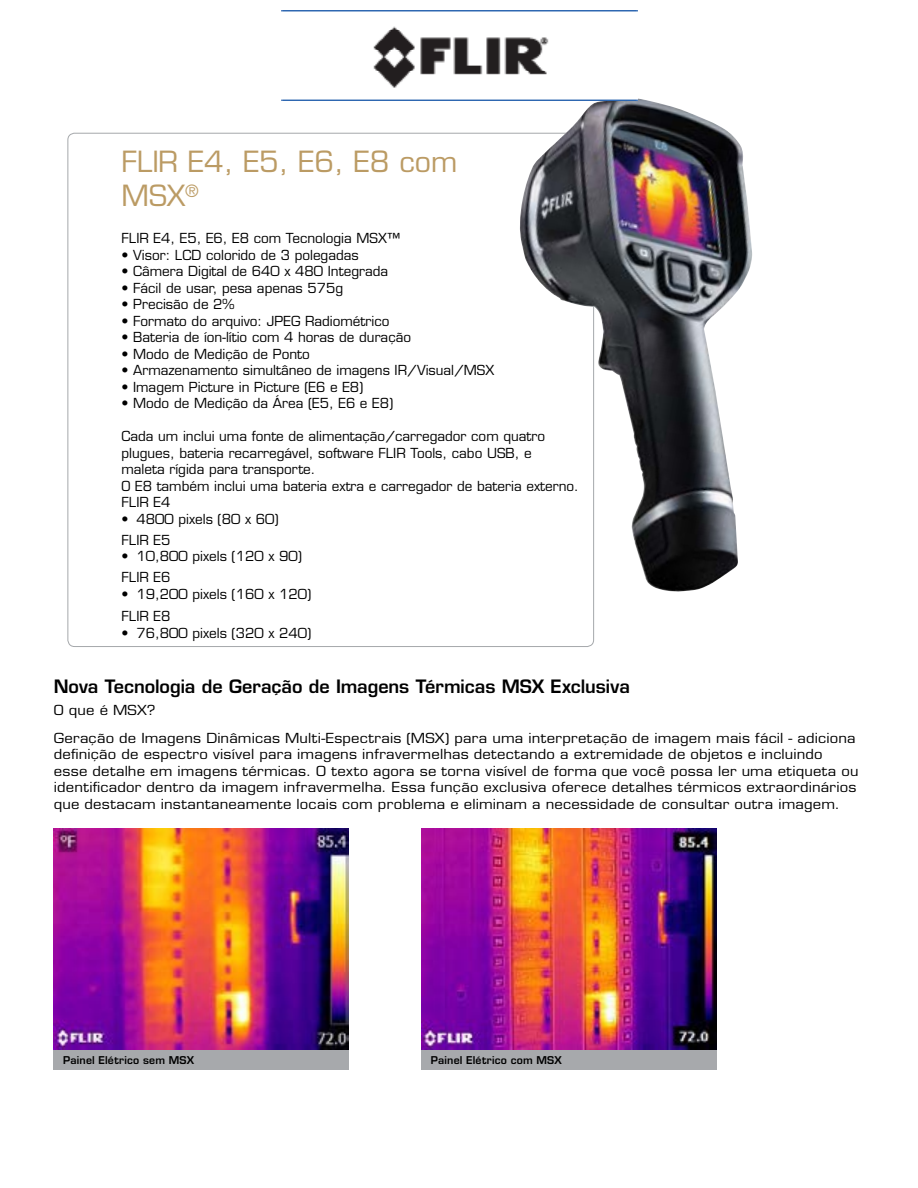
<style>
.page{position:relative;width:918px;height:1188px;background:#fff}
.page>*{position:absolute;margin:0;border:0;box-sizing:border-box;transform-origin:0 0}
.t1{font:28.5px/34.2px "Eurostile LT Std";color:#bb9b64}
.t2{font:600 18px "Eurostile LT Std";letter-spacing:-.005em;color:#000}
.t3{font:13.5px/16.5px "Eurostile LT Std";color:#000}
.t4{font:13.5px/16.5px "Eurostile LT Std";color:#000;scale:1.1 1}
.t5{font:600 10.5px "Eurostile LT Std";letter-spacing:.02em;color:#000}
</style>
<div class="page">
<img style="left:54px;top:828px;width:295px;height:222px">
<div style="left:54px;top:1050px;width:295px;height:19px;background:#a7a9ac"></div>
<img style="left:422px;top:828px;width:295px;height:222px">
<div style="left:422px;top:1050px;width:295px;height:19px;background:#a7a9ac"></div>
<img style="left:519px;top:98px;width:233px;height:494px">
<img style="left:282px;top:10px;width:355px;height:91px">
<h1 class="t1" style="left:122px;top:145px;width:337px">FLIR E4, E5, E6, E8 com<br>MSX<sup>®</sup></h1>
<p class="t3" style="left:122px;top:230px;width:280px">FLIR E4, E5, E6, E8 com Tecnologia MSX™</p>
<p class="t3" style="left:122px;top:247px;width:239px">• Visor: LCD colorido de 3 polegadas</p>
<p class="t3" style="left:122px;top:263px;width:268px">• Câmera Digital de 640 x 480 Integrada</p>
<p class="t3" style="left:122px;top:280px;width:223px">• Fácil de usar, pesa apenas 575g</p>
<p class="t3" style="left:122px;top:296px;width:115px">• Precisão de 2%</p>
<p class="t3" style="left:122px;top:313px;width:269px">• Formato do arquivo: JPEG Radiométrico</p>
<p class="t3" style="left:122px;top:329px;width:291px">• Bateria de íon-lítio com 4 horas de duração</p>
<p class="t3" style="left:122px;top:346px;width:190px">• Modo de Medição de Ponto</p>
<p class="t3" style="left:122px;top:362px;width:374px">• Armazenamento simultâneo de imagens IR/Visual/MSX</p>
<p class="t3" style="left:122px;top:379px;width:243px">• Imagem Picture in Picture (E6 e E8)</p>
<p class="t3" style="left:122px;top:395px;width:273px">• Modo de Medição da Área (E5, E6 e E8)</p>
<p class="t3" style="left:122px;top:428px;width:459px">Cada um inclui uma fonte de alimentação/carregador com quatro plugues, bateria recarregável, software FLIR Tools, cabo USB, e<br>maleta rígida para transporte.<br>O E8 também inclui uma bateria extra e carregador de bateria externo.<br>FLIR E4</p>
<p class="t3" style="left:122px;top:508px;width:159px;line-height:21px">• 4800 pixels (80 x 60)<br>FLIR E5</p>
<p class="t3" style="left:122px;top:546px;width:182px;line-height:21px">• 10,800 pixels (120 x 90)<br>FLIR E6</p>
<p class="t3" style="left:122px;top:583px;width:191px;line-height:22.5px">• 19,200 pixels (160 x 120)<br>FLIR E8</p>
<p class="t3" style="left:122px;top:625px;width:191px">• 76,800 pixels (320 x 240)</p>
<h2 class="t2" style="left:54px;top:676px;width:578px">Nova Tecnologia de Geração de Imagens Térmicas MSX Exclusiva</h2>
<p class="t4" style="left:54px;top:697px;width:731px;line-height:27.3px">O que é MSX?<br>Geração de Imagens Dinâmicas Multi-Espectrais (MSX) para uma interpretação de imagem mais fácil - adiciona</p>
<p class="t4" style="left:54px;top:746px;width:733px">definição de espectro visível para imagens infravermelhas detectando a extremidade de objetos e incluindo esse detalhe em imagens térmicas. O texto agora se torna visível de forma que você possa ler uma etiqueta ou identificador dentro da imagem infravermelha. Essa função exclusiva oferece detalhes térmicos extraordinários que destacam instantaneamente locais com problema e eliminam a necessidade de consultar outra imagem.</p>
<p class="t5" style="left:63px;top:1053px;width:132px">Painel Elétrico sem MSX</p>
<p class="t5" style="left:431px;top:1053px;width:132px">Painel Elétrico com MSX</p>
</div>
